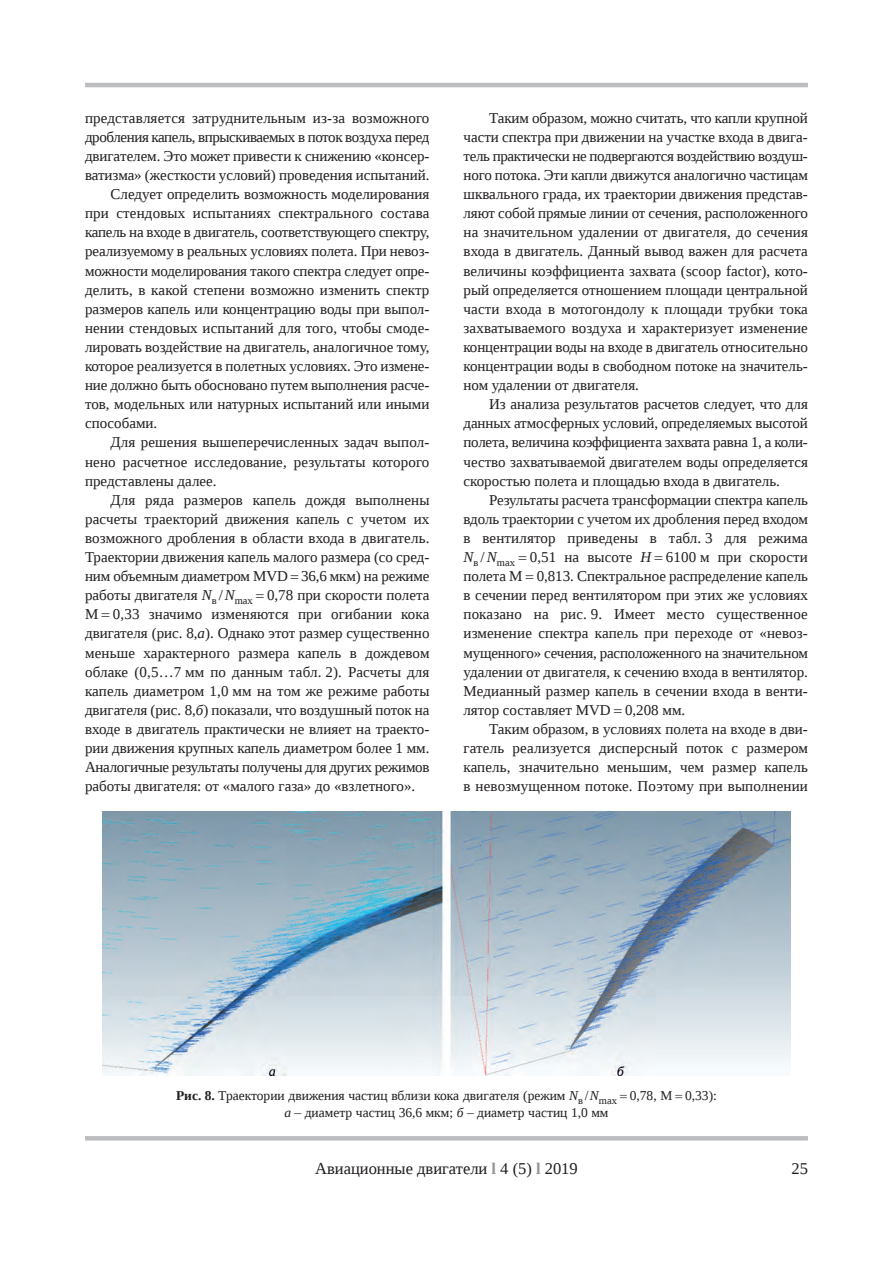
<style>
.page{position:relative;width:893px;height:1263px;background:#fff}
.page>*{position:absolute;margin:0;border:0;box-sizing:border-box;transform-origin:0 0}
.t1{font:16.5px "Liberation Serif";color:#231f20}
.t2{font:15px/19px "Liberation Serif";color:#231f20;text-align:justify}
.t3{font:15px "Liberation Serif";letter-spacing:-.025em;color:#231f20}
.t4{font:15px "Liberation Serif";letter-spacing:-.02em;color:#231f20}
.t5{font:13.5px/16.5px "Liberation Serif";color:#231f20;text-align:center}
.s1{font-style:italic}
.s2{font-weight:700}
.s3{font-weight:700;color:#939598}
</style>
<div class="page">
<hr style="left:85px;top:1136px;width:723px;height:4px;background:#bcbdc0">
<hr style="left:85px;top:83px;width:723px;height:4px;background:#bcbdc0">
<img style="left:102px;top:812px;width:689px;height:264px">
<p class="t2" style="left:85px;top:108px;width:346px">пред став ляется затруднительным из-за возможного</p>
<p class="t3" style="left:85px;top:129px;width:346px">дробления капель, впрыскиваемых в поток воздуха перед</p>
<p class="t2" style="left:85px;top:146px;width:346px">двига телем. Это может привести к снижению «консер -</p>
<p class="t2" style="left:85px;top:165px;width:346px">ватизма» (жесткости условий) проведения испытаний.</p>
<p class="t2" style="left:111px;top:185px;width:320px">Следует определить возможность моделирования</p>
<p class="t2" style="left:85px;top:204px;width:346px">при стендовых испытаниях спектрального состава</p>
<p class="t2" style="left:85px;top:223px;width:346px">капель на входе в двигатель, соответствующего спектру,</p>
<p class="t2" style="left:85px;top:242px;width:346px">реализуемому в реальных условиях полета. При невоз -</p>
<p class="t2" style="left:85px;top:261px;width:346px">можности моделирования такого спектра следует опре-</p>
<p class="t2" style="left:85px;top:280px;width:346px">делить, в какой степени возможно изменить спектр</p>
<p class="t2" style="left:85px;top:299px;width:346px">размеров капель или концентрацию воды при выпол -</p>
<p class="t2" style="left:85px;top:318px;width:346px">нении стендовых испытаний для того, чтобы смоде-</p>
<p class="t2" style="left:85px;top:337px;width:346px">лировать воздействие на двигатель, аналогичное тому,</p>
<p class="t2" style="left:85px;top:356px;width:346px">которое реализуется в полетных условиях. Это изме не-</p>
<p class="t2" style="left:85px;top:376px;width:346px">ние должно быть обосновано путем выполнения расче-</p>
<p class="t2" style="left:85px;top:395px;width:346px">тов, модельных или натурных испытаний или иными</p>
<p class="t2" style="left:85px;top:414px;width:74px">способами.</p>
<p class="t2" style="left:111px;top:433px;width:320px">Для решения вышеперечисленных задач выпол -</p>
<p class="t2" style="left:85px;top:452px;width:346px">нено расчетное исследование, результаты которого</p>
<p class="t2" style="left:85px;top:471px;width:133px">представлены далее.</p>
<p class="t2" style="left:111px;top:490px;width:320px">Для ряда размеров капель дождя выпол нены</p>
<p class="t2" style="left:85px;top:509px;width:346px">расчеты траекторий движения капель с учетом их</p>
<p class="t2" style="left:85px;top:528px;width:346px">возможного дробления в области входа в двигатель.</p>
<p class="t2" style="left:85px;top:547px;width:346px">Траектории движения капель малого размера (со сред -</p>
<p class="t2" style="left:85px;top:566px;width:346px">ним объемным диаметром MVD 36,6 мкм) на режиме</p>
<p class="t2" style="left:85px;top:586px;width:346px">работы двигателя <span class="s1">N</span><sub>в</sub> /<span class="s1">N</span><sub>max</sub> 0,78 при скорости полета</p>
<p class="t2" style="left:85px;top:605px;width:346px">М 0,33 значимо изменяются при огибании кока</p>
<p class="t2" style="left:85px;top:624px;width:346px">двигателя (рис. 8,<span class="s1">а</span>). Однако этот размер существенно</p>
<p class="t2" style="left:85px;top:643px;width:346px">меньше характерного размера капель в дождевом</p>
<p class="t2" style="left:85px;top:662px;width:346px">облаке (0,5…7 мм по данным табл. 2). Расчеты для</p>
<p class="t2" style="left:85px;top:681px;width:346px">капель диаметром 1,0 мм на том же режиме работы</p>
<p class="t2" style="left:85px;top:700px;width:346px">двигателя (рис. 8,<span class="s1">б</span>) показали, что воздушный поток на</p>
<p class="t2" style="left:85px;top:719px;width:346px">входе в двигатель практически не влияет на траек то -</p>
<p class="t2" style="left:85px;top:738px;width:346px">рии движения крупных капель диаметром более 1 мм.</p>
<p class="t4" style="left:85px;top:759px;width:346px">Аналогичные результаты получены для других режимов</p>
<p class="t2" style="left:85px;top:777px;width:332px">работы двигателя: от «малого газа» до «взлетного».</p>
<p class="t2" style="left:463px;top:108px;width:346px;text-indent:26px">Таким образом, можно считать, что капли крупной части спектра при движении на участке входа в дви га - тель практически не подвергаются воздействию воздуш&shy;ного потока. Эти капли движутся аналогично частицам шквального града, их траектории движения представ - ляют собой прямые линии от сечения, расположенного на значительном удалении от двигателя, до сечения входа в двигатель. Данный вывод важен для расчета величины коэффициента захвата (scoop factor), кото - рый определяется отношением площади централь ной части входа в мотогондолу к площади трубки тока захватываемого воздуха и характеризует изменение концентрации воды на входе в двигатель относительно концентрации воды в свободном потоке на значи тель - ном удалении от двигателя.</p>
<p class="t2" style="left:463px;top:395px;width:346px;text-indent:26px">Из анализа результатов расчетов следует, что для данных атмосферных условий, определяемых высотой полета, величина коэффициента захвата равна 1, а коли&shy;чество захватываемой двигателем воды опре де ляется скоростью полета и площадью входа в двигатель.</p>
<p class="t2" style="left:463px;top:490px;width:346px;text-indent:26px">Результаты расчета трансформации спектра капель вдоль траектории с учетом их дробления перед входом в вентилятор приведены в табл. 3 для режима <span class="s1">N</span><sub>в</sub> /<span class="s1">N</span><sub>max</sub> 0,51 на высоте <span class="s1">Н</span> 6100 м при скорости полета М 0,813. Спектральное распреде ле ние капель в сечении перед вентилятором при этих же условиях показано на рис. 9. Имеет место сущест вен ное изменение спектра капель при переходе от «невоз&shy;мущенного» сечения, расположенного на значи тель ном удалении от двигателя, к сечению входа в вентилятор.<br>Медианный размер капель в сечении входа в венти - лятор составляет MVD 0,208 мм.</p>
<p class="t2" style="left:463px;top:719px;width:346px;text-indent:26px">Таким образом, в условиях полета на входе в дви - гатель реализуется дисперсный поток с размером капель, значительно меньшим, чем размер капель в невозмущенном потоке. Поэтому при выполнении</p>
<p class="t5" style="left:176px;top:1087px;width:542px"><span class="s2">Рис. 8.</span> Траектории движения частиц вблизи кока двигателя (режим <span class="s1">N</span><sub>в</sub> /<span class="s1">N</span><sub>max</sub> 0,78, М 0,33): <span class="s1">а</span> – диаметр частиц 36,6 мкм; <span class="s1">б</span> – диаметр частиц 1,0 мм</p>
<p class="t1" style="left:315px;top:1160px;width:264px">Авиационные двигатели <span class="s3">l</span> 4 (5) <span class="s3">l</span> 2019</p>
<p class="t1" style="left:791px;top:1160px;width:18px">25</p>
</div>
